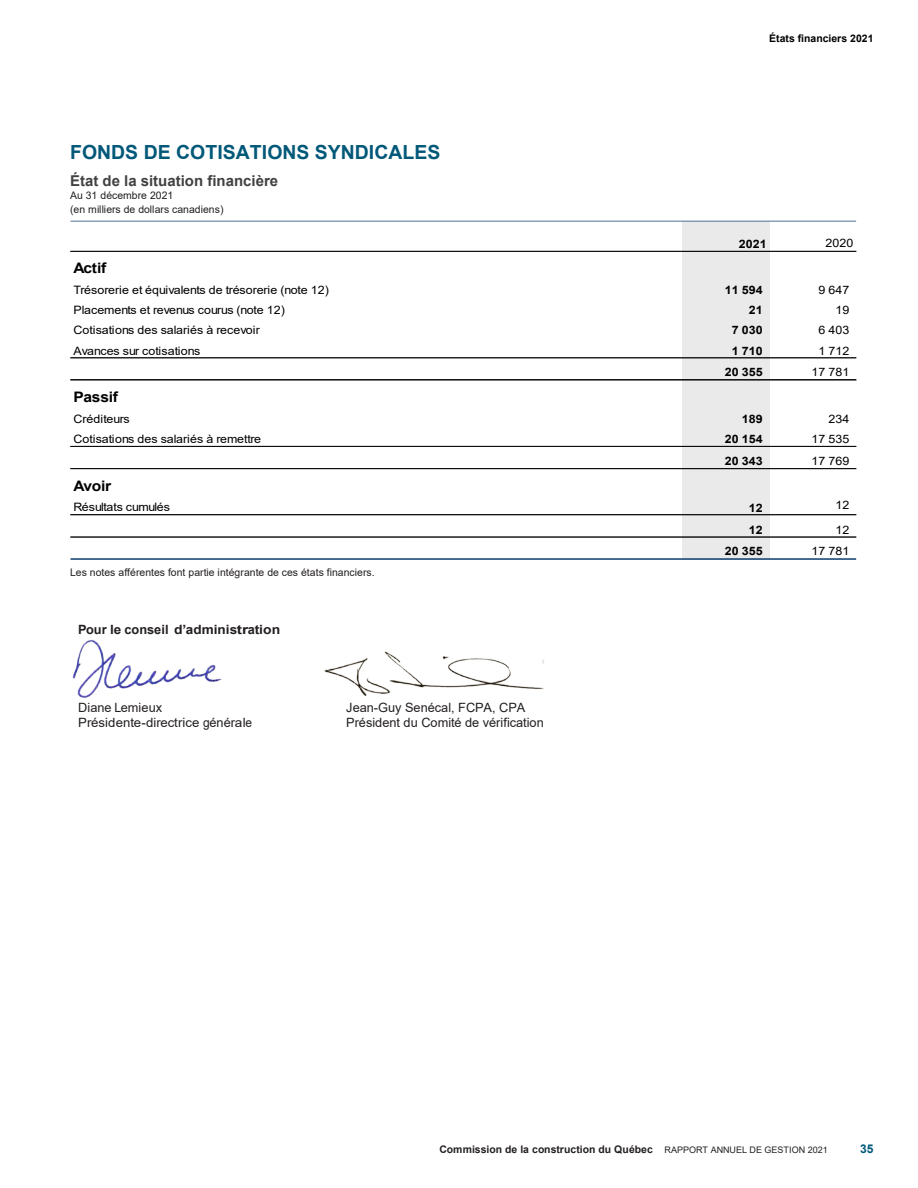
<style>
.page{position:relative;width:918px;height:1188px;background:#fff}
.page>*{position:absolute;margin:0;border:0;box-sizing:border-box;transform-origin:0 0}
.t1{font:700 19.5px "Arial";color:#005879}
.t2{font:700 15px "Arial";color:#414042}
.t3{font:700 14.4px "Arial";letter-spacing:-.015em;color:#000;scale:1.08 1}
.t4{font:12.75px/14.5px "Arial";color:#231f20}
.t5{font:700 12.75px "Arial";color:#231f20}
.t6{font:700 12px "Arial";color:#005879}
.t7{font:11.55px "Arial";color:#000;scale:1.08 1}
.t8{font:700 11.55px "Arial";letter-spacing:.005em;color:#000;scale:1.08 1}
.t9{font:11.55px "Arial";letter-spacing:-.025em;color:#000;scale:1.08 1}
.t10{font:11.55px "Arial";letter-spacing:-.03em;color:#000;scale:1.08 1}
.t11{font:10.5px "Arial";letter-spacing:-.005em;color:#231f20}
.t12{font:700 10.5px "Arial";letter-spacing:.005em;color:#231f20}
.t13{font:700 10.5px "Arial";color:#000}
.s1{font-weight:400;font-size:9px}
</style>
<div class="page">
<div style="left:682px;top:221px;width:88px;height:339px;background:#eaeaea"></div>
<hr style="left:70px;top:221px;width:786px;height:1px;background:#036">
<hr style="left:70px;top:251px;width:786px;height:1px;background:#000">
<hr style="left:70px;top:357px;width:786px;height:1px;background:#000">
<hr style="left:70px;top:379px;width:786px;height:2px;background:#000">
<hr style="left:70px;top:446px;width:786px;height:1px;background:#000">
<hr style="left:70px;top:468px;width:786px;height:1px;background:#000">
<hr style="left:70px;top:514px;width:786px;height:1px;background:#000">
<hr style="left:70px;top:537px;width:786px;height:1px;background:#000">
<hr style="left:70px;top:558px;width:786px;height:2px;background:#036">
<img style="left:324px;top:651px;width:220px;height:45px">
<img style="left:72px;top:640px;width:150px;height:58px">
<p class="t1" style="left:70px;top:138px;width:372px">FONDS DE COTISATIONS SYNDICALES</p>
<p class="t2" style="left:70px;top:170px;width:209px">État de la situation financière</p>
<p class="t11" style="left:70px;top:188px;width:105px">Au 31 décembre 2021</p>
<p class="t11" style="left:70px;top:202px;width:155px">(en milliers de dollars canadiens)</p>
<p class="t13" style="left:769px;top:31px;width:106px">États financiers 2021</p>
<p class="t8" style="left:739px;top:236px;width:27px">2021</p>
<p class="t7" style="left:825px;top:235px;width:27px">2020</p>
<p class="t3" style="left:73px;top:258px;width:32px">Actif</p>
<p class="t7" style="left:73px;top:282px;width:238px">Trésorerie et équivalents de trésorerie (note 12)</p>
<p class="t8" style="left:725px;top:282px;width:37px">11 594</p>
<p class="t7" style="left:818px;top:282px;width:30px">9 647</p>
<p class="t9" style="left:73px;top:302px;width:197px">Placements et revenus courus (note 12)</p>
<p class="t8" style="left:749px;top:302px;width:14px">21</p>
<p class="t7" style="left:836px;top:302px;width:14px">19</p>
<p class="t7" style="left:73px;top:322px;width:174px">Cotisations des salariés à recevoir</p>
<p class="t8" style="left:732px;top:322px;width:30px">7 030</p>
<p class="t7" style="left:818px;top:322px;width:30px">6 403</p>
<p class="t7" style="left:73px;top:343px;width:119px">Avances sur cotisations</p>
<p class="t8" style="left:732px;top:342px;width:30px">1 710</p>
<p class="t7" style="left:818px;top:343px;width:30px">1 712</p>
<p class="t8" style="left:725px;top:364px;width:37px">20 355</p>
<p class="t7" style="left:812px;top:364px;width:37px">17 781</p>
<p class="t3" style="left:73px;top:387px;width:43px">Passif</p>
<p class="t7" style="left:73px;top:411px;width:54px">Créditeurs</p>
<p class="t8" style="left:742px;top:411px;width:21px">189</p>
<p class="t7" style="left:829px;top:411px;width:21px">234</p>
<p class="t7" style="left:73px;top:431px;width:175px">Cotisations des salariés à remettre</p>
<p class="t8" style="left:725px;top:431px;width:37px">20 154</p>
<p class="t7" style="left:812px;top:431px;width:37px">17 535</p>
<p class="t8" style="left:725px;top:453px;width:37px">20 343</p>
<p class="t7" style="left:812px;top:453px;width:37px">17 769</p>
<p class="t3" style="left:73px;top:475px;width:36px">Avoir</p>
<p class="t10" style="left:73px;top:499px;width:91px">Résultats cumulés</p>
<p class="t8" style="left:749px;top:499px;width:14px">12</p>
<p class="t7" style="left:836px;top:497px;width:14px">12</p>
<p class="t8" style="left:749px;top:522px;width:14px">12</p>
<p class="t7" style="left:836px;top:522px;width:14px">12</p>
<p class="t8" style="left:725px;top:543px;width:37px">20 355</p>
<p class="t7" style="left:812px;top:543px;width:37px">17 781</p>
<p class="t11" style="left:70px;top:566px;width:306px">Les notes afférentes font partie intégrante de ces états financiers.</p>
<p class="t5" style="left:78px;top:621px;width:204px">Pour le conseil d’administration</p>
<p class="t4" style="left:78px;top:700px;width:175px">Diane Lemieux<br>Présidente-directrice générale</p>
<p class="t4" style="left:346px;top:700px;width:181px">Jean-Guy Senécal, FCPA, CPA</p>
<p class="t4" style="left:346px;top:715px;width:199px">Président du Comité de vérification</p>
<p class="t12" style="left:439px;top:1142px;width:390px">Commission de la construction du Québec <span class="s1">RAPPORT ANNUEL DE GESTION 2021</span></p>
<p class="t6" style="left:860px;top:1141px;width:15px">35</p>
</div>
